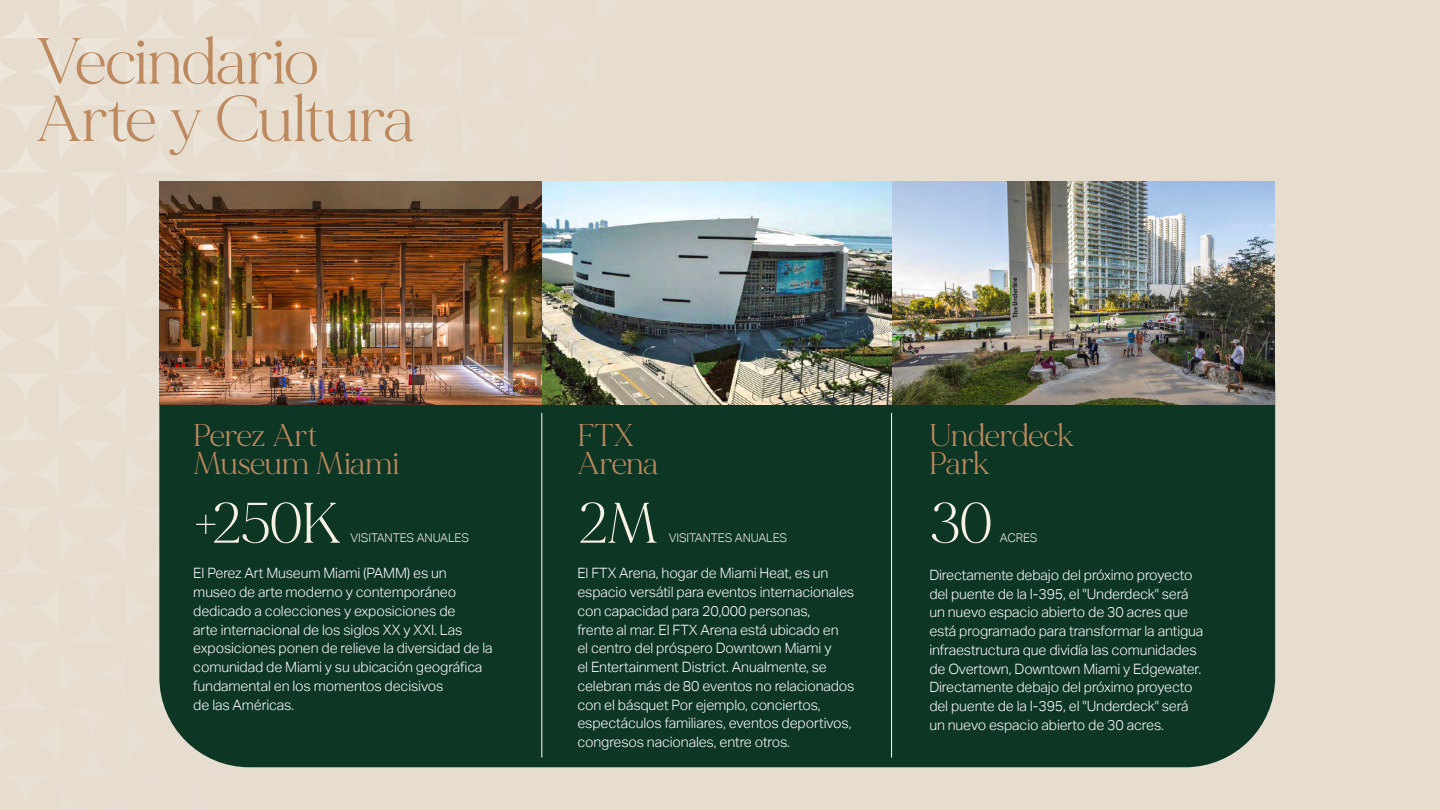
<style>
.page{position:relative;width:1440px;height:810px;background:#e6ddcf}
.page>*{position:absolute;margin:0;border:0;box-sizing:border-box;transform-origin:0 0}
.t1{font:64.8px/57.4px "MADE Mirage";letter-spacing:-.025em;color:#bd895e}
.t2{font:57px "MADE Mirage";letter-spacing:-.035em;color:#f5f1e5}
.t3{font:31.5px/28.7px "MADE Mirage";letter-spacing:-.02em;color:#bd895e}
.t4{font:300 14.25px/18.8px "Aktiv Grotesk";letter-spacing:-.01em;color:#fff}
.t5{font:300 12px "Aktiv Grotesk";letter-spacing:-.01em;color:#f5f1e5}
</style>
<div class="page">
<div style="left:159px;top:382px;width:1116px;height:385px;background:#0e3625"></div>
<hr style="left:542px;top:413px;width:1px;height:345px;background:#fff">
<hr style="left:891px;top:413px;width:1px;height:345px;background:#fff">
<img style="left:159px;top:181px;width:733px;height:224px">
<img style="left:892px;top:181px;width:382px;height:224px">
<h1 class="t1" style="left:36px;top:34px;width:380px">Vecindario<br>Arte y Cultura</h1>
<h3 class="t3" style="left:193px;top:421px;width:208px">Perez Art<br>Museum Miami</h3>
<h3 class="t3" style="left:577px;top:421px;width:82px">FTX<br>Arena</h3>
<h3 class="t3" style="left:929px;top:421px;width:147px">Underdeck<br>Park</h3>
<h2 class="t2" style="left:193px;top:488px;width:149px">+250K</h2>
<h2 class="t2" style="left:578px;top:488px;width:82px">2M</h2>
<h2 class="t2" style="left:929px;top:488px;width:65px">30</h2>
<p class="t4" style="left:193px;top:564px;width:301px">El Perez Art Museum Miami (PAMM) es un museo de arte moderno y contemporáneo dedicado a colecciones y exposiciones de<br>arte internacional de los siglos XX y XXI. Las exposiciones ponen de relieve la diversidad de la comunidad de Miami y su ubicación geográfica fundamental en los momentos decisivos<br>de las Américas.</p>
<p class="t4" style="left:577px;top:564px;width:279px">El FTX Arena, hogar de Miami Heat, es un espacio versátil para eventos internacionales con capacidad para 20,000 personas,<br>frente al mar. El FTX Arena está ubicado en<br>el centro del próspero Downtown Miami y<br>el Entertainment District. Anualmente, se celebran más de 80 eventos no relacionados con el básquet Por ejemplo, conciertos, espectáculos familiares, eventos deportivos, congresos nacionales, entre otros.</p>
<p class="t4" style="left:929px;top:566px;width:276px">Directamente debajo del próximo proyecto del puente de la I-395, el "Underdeck" será un nuevo espacio abierto de 30 acres que está programado para transformar la antigua infraestructura que dividía las comunidades de Overtown, Downtown Miami y Edgewater.<br>Directamente debajo del próximo proyecto del puente de la I-395, el "Underdeck" será un nuevo espacio abierto de 30 acres.</p>
<p class="t5" style="left:351px;top:531px;width:120px">VISITANTES ANUALES</p>
<p class="t5" style="left:669px;top:531px;width:120px">VISITANTES ANUALES</p>
<p class="t5" style="left:1000px;top:531px;width:39px">ACRES</p>
</div>
